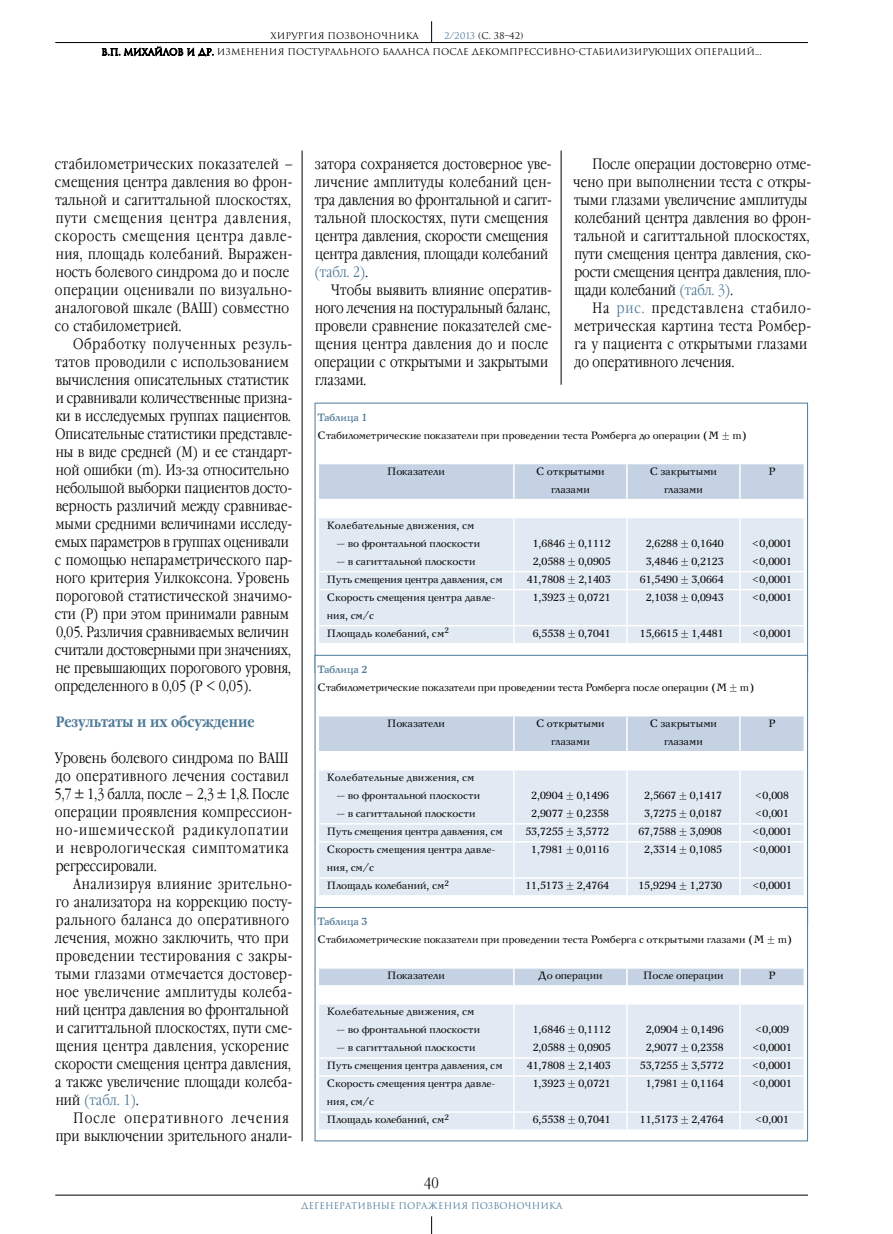
<style>
.page{position:relative;width:893px;height:1234px;background:#fff}
.page>*{position:absolute;margin:0;border:0;box-sizing:border-box;transform-origin:0 0}
.t1{font:300 15px/18px "Garamond Narrow C";letter-spacing:.01em;color:#000}
.t2{font:300 15px/18px "Garamond Narrow C";letter-spacing:.035em;color:#000}
.t3{font:300 15px/18px "Garamond Narrow C";letter-spacing:.03em;color:#000}
.t4{font:700 15px "Garamond Narrow C";color:#4e7a98}
.t5{font:10.5px/18px "New Journal C";color:#000}
.t6{font:10.5px "New Journal C";letter-spacing:-.025em;color:#000}
.t7{font:10.5px "New Journal C";color:#000}
.t8{font:10.5px "New Journal C";letter-spacing:-.04em;color:#000}
.t9{font:10.5px "New Journal C";letter-spacing:-.03em;color:#000}
.t10{font:700 10.5px "New Journal C";letter-spacing:-.015em;color:#4e7a98}
.t11{font:9px/15.9px "Romul";color:#000}
.t12{font:9px "Romul";color:#4e7a98}
.s1{color:#4e7a98}
.s2{font-style:inherit}
</style>
<div class="page">
<hr style="left:55px;top:1194px;width:753px;height:1px;background:#000">
<svg style="left:431px;top:1216px;width:1px;height:17px"></svg>
<hr style="left:55px;top:42px;width:753px;height:1px;background:#000">
<svg style="left:431px;top:21px;width:1px;height:21px"></svg>
<svg style="left:102px;top:43px;width:112px;height:14px"></svg>
<hr style="left:302px;top:150px;width:1px;height:990px;background:#000">
<hr style="left:561px;top:150px;width:1px;height:234px;background:#000">
<svg style="left:314px;top:402px;width:494px;height:252px"></svg>
<svg style="left:314px;top:654px;width:494px;height:252px"></svg>
<svg style="left:314px;top:906px;width:494px;height:235px"></svg>
<p class="t11" style="left:444px;top:28px;width:81px"><span class="s1">2/2013</span> (С. 38–42)</p>
<p class="t11" style="left:101px;top:28px;width:662px;text-indent:169px">ХИРУРГИЯ ПОЗВОНОЧНИКА<br>В.П. Михайлов и др. Изменения постурального баланса после декомпрессивно-стабилизирующих операций...</p>
<p class="t2" style="left:55px;top:155px;width:240px">стабилометрических показателей – смещения центра давления во фрон&shy;тальной и сагиттальной плоскостях, пути смещения центра давления, скорость смещения центра давле&shy;ния, площадь колебаний. Выражен&shy;ность болевого синдрома до и после операции оценивали по визуально&shy;аналоговой шкале (ВАШ) совместно со стабилометрией.</p>
<p class="t1" style="left:55px;top:335px;width:239px;text-indent:18px">Обработку полученных резуль&shy;татов проводили с использованием вычисления описательных статистик и сравнивали количественные призна&shy;ки в исследуемых группах пациентов.<br>Описательные статистики представле&shy;ны в виде средней (М) и ее стандарт&shy;ной ошибки (m). Из-за относительно небольшой выборки пациентов досто&shy;верность различий между сравнивае&shy;мыми средними величинами исследу&shy;емых параметров в группах оценивали с помощью непараметрического пар&shy;ного критерия Уилкоксона. Уровень пороговой статистической значимо&shy;сти (P) при этом принимали равным 0,05. Различия сравниваемых величин считали достоверными при значениях, не превышающих порогового уровня, определенного в 0,05 (P &lt; 0,05).</p>
<p class="t4" style="left:56px;top:713px;width:200px">Результаты и их обсуждение</p>
<p class="t1" style="left:55px;top:749px;width:239px">Уровень болевого синдрома по ВАШ до оперативного лечения составил<br>5,7 ± 1,3 балла, после – 2,3 ± 1,8. После операции проявления компрессион&shy;но-ишемической радикулопатии и неврологическая симптоматика регрессировали.</p>
<p class="t1" style="left:55px;top:875px;width:239px;text-indent:18px">Анализируя влияние зрительно&shy;го анализатора на коррекцию посту&shy;рального баланса до оперативного лечения, можно заключить, что при проведении тестирования с закры&shy;тыми глазами отмечается достовер&shy;ное увеличение амплитуды колеба&shy;ний центра давления во фронтальной и сагиттальной плоскостях, пути сме&shy;щения центра давления, ускорение скорости смещения центра давления, а также увеличение площади колеба&shy;ний <span class="s1">(табл. 1)</span>.</p>
<p class="t1" style="left:56px;top:1109px;width:238px;text-align:right">После оперативного лечения при выключении зрительного анали-</p>
<p class="t1" style="left:315px;top:155px;width:239px">затора сохраняется достоверное уве&shy;личение амплитуды колебаний цен&shy;тра давления во фронтальной и сагит&shy;тальной плоскостях, пути смещения центра давления, скорости смещения центра давления, площади колебаний <span class="s1">(табл. 2)</span>.</p>
<p class="t1" style="left:314px;top:281px;width:239px;text-indent:17px">Чтобы выявить влияние оператив&shy;ного лечения на постуральный баланс, провели сравнение показателей сме&shy;щения центра давления до и после операции с открытыми и закрытыми глазами.</p>
<p class="t1" style="left:573px;top:155px;width:240px;text-indent:19px">После операции достоверно отме&shy;чено при выполнении теста с откры&shy;тыми глазами увеличение амплитуды колебаний центра давления во фрон&shy;тальной и сагиттальной плоскостях, пути смещения центра давления, ско&shy;рости смещения центра давления, пло&shy;щади колебаний <span class="s1">(табл. 3)</span>.</p>
<p class="t3" style="left:574px;top:299px;width:239px;text-indent:18px">На <span class="s1">рис.</span> представлена стабило&shy;метрическая картина теста Ромбер&shy;га у пациента с открытыми глазами до оперативного лечения.</p>
<p class="t10" style="left:318px;top:410px;width:51px">Таблица 1</p>
<p class="t9" style="left:318px;top:429px;width:431px">Стабилометрические показатели при проведении теста Ромберга до операции (M ± m)</p>
<p class="t6" style="left:387px;top:465px;width:59px">Показатели</p>
<p class="t5" style="left:536px;top:462px;width:70px;text-align:center">С открытыми глазами</p>
<p class="t5" style="left:650px;top:462px;width:69px;text-align:center">С закрытыми глазами</p>
<p class="t5" style="left:768px;top:462px;width:9px">Р</p>
<p class="t7" style="left:327px;top:519px;width:149px">Колебательные движения, см</p>
<p class="t5" style="left:337px;top:534px;width:145px">– во фронтальной плоскости</p>
<p class="t5" style="left:337px;top:552px;width:140px">– в сагиттальной плоскости</p>
<p class="t5" style="left:533px;top:534px;width:79px">1,6846 ± 0,1112<br>2,0588 ± 0,0905</p>
<p class="t5" style="left:646px;top:534px;width:79px">2,6288 ± 0,1640<br>3,4846 ± 0,2123</p>
<p class="t5" style="left:752px;top:534px;width:41px">&lt;0,0001 &lt;0,0001</p>
<p class="t5" style="left:327px;top:570px;width:177px">Путь смещения центра давления<span class="s2">, см</span></p>
<p class="t5" style="left:527px;top:570px;width:85px">41,7808 ± 2,1403</p>
<p class="t5" style="left:640px;top:570px;width:85px">61,5490 ± 3,0664</p>
<p class="t5" style="left:752px;top:570px;width:41px">&lt;0,0001</p>
<p class="t5" style="left:327px;top:588px;width:170px">Скорость смещения центра давле&shy;ния, см/с</p>
<p class="t5" style="left:533px;top:588px;width:79px">1,3923 ± 0,0721</p>
<p class="t5" style="left:646px;top:588px;width:79px">2,1038 ± 0,0943</p>
<p class="t5" style="left:752px;top:588px;width:41px">&lt;0,0001</p>
<p class="t5" style="left:327px;top:624px;width:123px">Площадь колебаний<span class="s2">, см</span><sup>2</sup></p>
<p class="t5" style="left:533px;top:624px;width:79px">6,5538 ± 0,7041</p>
<p class="t5" style="left:640px;top:624px;width:85px">15,6615 ± 1,4481</p>
<p class="t5" style="left:752px;top:624px;width:41px">&lt;0,0001</p>
<p class="t10" style="left:318px;top:662px;width:51px">Таблица 2</p>
<p class="t8" style="left:318px;top:681px;width:439px">Стабилометрические показатели при проведении теста Ромберга после операции (M ± m)</p>
<p class="t6" style="left:387px;top:717px;width:59px">Показатели</p>
<p class="t5" style="left:536px;top:714px;width:70px;text-align:center">С открытыми глазами</p>
<p class="t5" style="left:650px;top:714px;width:69px;text-align:center">С закрытыми глазами</p>
<p class="t5" style="left:768px;top:714px;width:9px">Р</p>
<p class="t7" style="left:327px;top:771px;width:149px">Колебательные движения, см</p>
<p class="t5" style="left:337px;top:786px;width:145px">– во фронтальной плоскости</p>
<p class="t5" style="left:337px;top:804px;width:140px">– в сагиттальной плоскости</p>
<p class="t5" style="left:531px;top:786px;width:79px">2,0904 ± 0,1496<br>2,9077 ± 0,2358</p>
<p class="t5" style="left:644px;top:786px;width:79px">2,5667 ± 0,1417<br>3,7275 ± 0,0187</p>
<p class="t5" style="left:755px;top:786px;width:35px">&lt;0,008 &lt;0,001</p>
<p class="t5" style="left:327px;top:822px;width:177px">Путь смещения центра давления<span class="s2">, см</span></p>
<p class="t5" style="left:525px;top:822px;width:85px">53,7255 ± 3,5772</p>
<p class="t5" style="left:638px;top:822px;width:85px">67,7588 ± 3,0908</p>
<p class="t5" style="left:752px;top:822px;width:41px">&lt;0,0001</p>
<p class="t5" style="left:327px;top:840px;width:170px">Скорость смещения центра давле&shy;ния, см/с</p>
<p class="t5" style="left:531px;top:840px;width:79px">1,7981 ± 0,0116</p>
<p class="t5" style="left:644px;top:840px;width:79px">2,3314 ± 0,1085</p>
<p class="t5" style="left:752px;top:840px;width:41px">&lt;0,0001</p>
<p class="t5" style="left:327px;top:876px;width:123px">Площадь колебаний<span class="s2">, см</span><sup>2</sup></p>
<p class="t5" style="left:525px;top:876px;width:85px">11,5173 ± 2,4764</p>
<p class="t5" style="left:638px;top:876px;width:85px">15,9294 ± 1,2730</p>
<p class="t5" style="left:752px;top:876px;width:41px">&lt;0,0001</p>
<p class="t10" style="left:318px;top:914px;width:51px">Таблица 3</p>
<p class="t6" style="left:318px;top:933px;width:477px">Стабилометрические показатели при проведении теста Ромберга с открытыми глазами (M ± m)</p>
<p class="t6" style="left:387px;top:969px;width:59px">Показатели</p>
<p class="t5" style="left:538px;top:966px;width:66px">До операции</p>
<p class="t5" style="left:643px;top:966px;width:82px">После операции</p>
<p class="t5" style="left:768px;top:966px;width:9px">Р</p>
<p class="t7" style="left:327px;top:1005px;width:149px">Колебательные движения, см</p>
<p class="t5" style="left:337px;top:1020px;width:145px">– во фронтальной плоскости</p>
<p class="t5" style="left:337px;top:1038px;width:140px">– в сагиттальной плоскости</p>
<p class="t5" style="left:533px;top:1020px;width:79px">1,6846 ± 0,1112<br>2,0588 ± 0,0905</p>
<p class="t5" style="left:646px;top:1020px;width:79px">2,0904 ± 0,1496<br>2,9077 ± 0,2358</p>
<p class="t5" style="left:752px;top:1020px;width:41px">&lt;0,009 &lt;0,0001</p>
<p class="t5" style="left:327px;top:1056px;width:177px">Путь смещения центра давления<span class="s2">, см</span></p>
<p class="t5" style="left:527px;top:1056px;width:85px">41,7808 ± 2,1403</p>
<p class="t5" style="left:640px;top:1056px;width:85px">53,7255 ± 3,5772</p>
<p class="t5" style="left:752px;top:1056px;width:41px">&lt;0,0001</p>
<p class="t5" style="left:327px;top:1074px;width:170px">Скорость смещения центра давле&shy;ния, см/с</p>
<p class="t5" style="left:533px;top:1074px;width:79px">1,3923 ± 0,0721</p>
<p class="t5" style="left:646px;top:1074px;width:79px">1,7981 ± 0,1164</p>
<p class="t5" style="left:752px;top:1074px;width:41px">&lt;0,0001</p>
<p class="t5" style="left:327px;top:1110px;width:123px">Площадь колебаний<span class="s2">, см</span><sup>2</sup></p>
<p class="t5" style="left:533px;top:1110px;width:79px">6,5538 ± 0,7041</p>
<p class="t5" style="left:640px;top:1110px;width:85px">11,5173 ± 2,4764</p>
<p class="t5" style="left:755px;top:1110px;width:35px">&lt;0,001</p>
<p class="t1" style="left:424px;top:1173px;width:16px">40</p>
<p class="t12" style="left:301px;top:1200px;width:263px">Дегенеративные поражения позвоночника</p>
</div>
